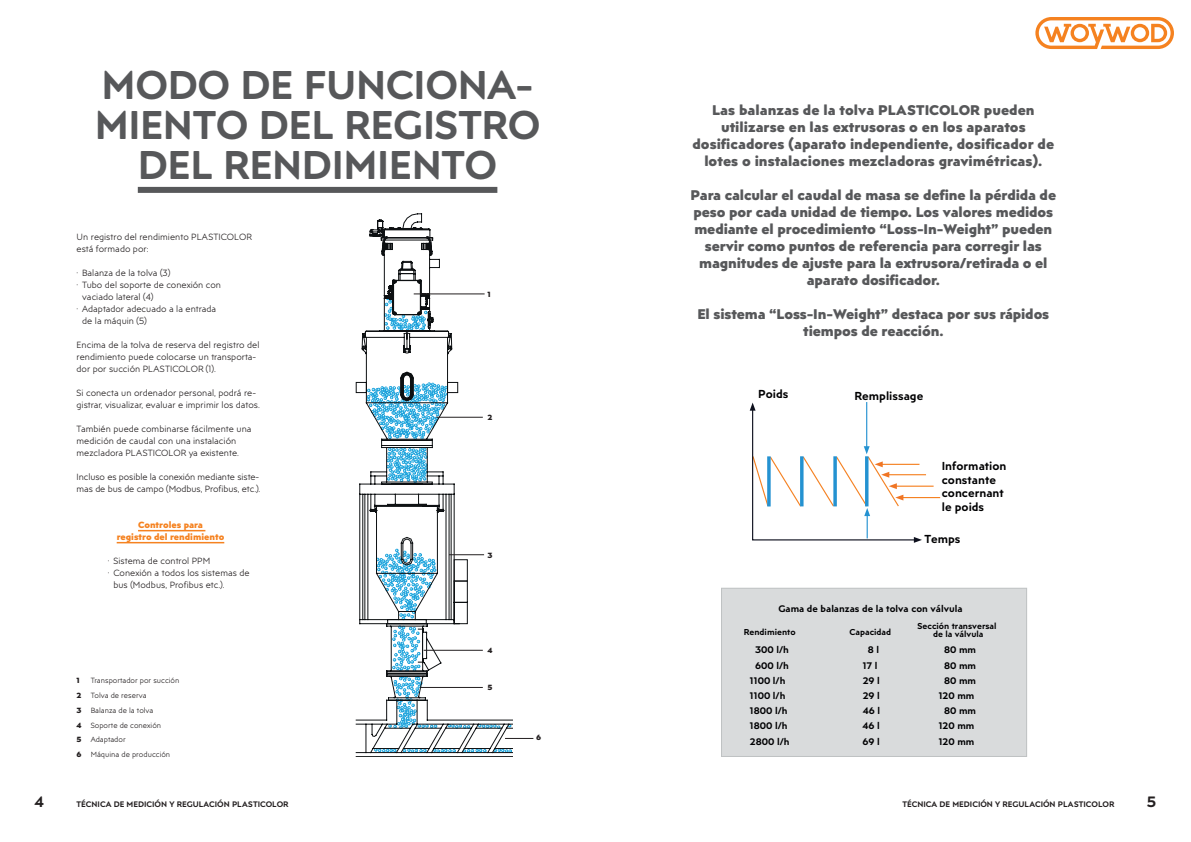
<style>
.page{position:relative;width:1191px;height:842px;background:#fff}
.page>*{position:absolute;margin:0;border:0;box-sizing:border-box;transform-origin:0 0}
.t1{font:600 40px/40px "Posterama Text";letter-spacing:-.01em;color:#57585a;text-align:center}
.t2{font:600 15px "Posterama Text";color:#231f20}
.t3{font:900 14px/17px "Posterama Text";letter-spacing:-.01em;color:#57585a;text-align:center}
.t4{font:600 11.6px/13.9px "Posterama Text";color:#000002}
.t5{font:600 9.5px "Posterama Text";color:#000002}
.t6{font:300 9px/12px "Posterama Text";color:#231f20}
.t7{font:900 9px/12px "Posterama Text";color:#f58220;text-align:center}
.t8{font:600 8.6px/8.6px "Posterama Text";color:#000002;text-align:center}
.t9{font:600 8px "Posterama Text";color:#231f20}
.t10{font:300 7.5px/14.7px "Posterama Text";color:#231f20}
.t11{font:900 7.5px "Posterama Text";color:#231f20}
.s1{font-weight:900}
</style>
<div class="page">
<svg style="left:1035px;top:17px;width:139px;height:32px"></svg>
<svg style="left:356px;top:381px;width:157px;height:376px"></svg>
<svg style="left:361px;top:213px;width:107px;height:407px"></svg>
<svg style="left:505px;top:738px;width:28px;height:1px"></svg>
<hr style="left:421px;top:687px;width:62px;height:1px;background:#231f20">
<hr style="left:423px;top:650px;width:60px;height:1px;background:#231f20">
<hr style="left:449px;top:554px;width:35px;height:1px;background:#231f20">
<hr style="left:436px;top:417px;width:47px;height:1px;background:#231f20">
<hr style="left:414px;top:293px;width:70px;height:1px;background:#231f20">
<div style="left:138px;top:187px;width:359px;height:6px;background:#57585a"></div>
<hr style="left:138px;top:530px;width:67px;height:1px;background:#f58220">
<hr style="left:117px;top:542px;width:107px;height:1px;background:#f58220">
<hr style="left:901px;top:497px;width:39px;height:1px;background:#f58223">
<hr style="left:895px;top:486px;width:38px;height:1px;background:#f58223">
<hr style="left:887px;top:474px;width:39px;height:1px;background:#f58223">
<hr style="left:866px;top:402px;width:1px;height:46px;background:#2492d1">
<svg style="left:749px;top:403px;width:173px;height:140px"></svg>
<hr style="left:767px;top:456px;width:3px;height:50px;background:#2492d1">
<div style="left:721px;top:588px;width:305px;height:168px;background:#d9dbdc"></div>
<div style="left:721px;top:588px;width:306px;height:169px;border:1px solid #bfc2c3"></div>
<h1 class="t1" style="left:95px;top:64px;width:447px">MODO DE FUNCIONA-<br>MIENTO DEL REGISTRO<br>DEL RENDIMIENTO</h1>
<p class="t6" style="left:77px;top:231px;width:177px">Un registro del rendimiento PLASTICOLOR está formado por:</p>
<p class="t6" style="left:77px;top:267px;width:95px">· Balanza de la tolva (3)</p>
<p class="t6" style="left:77px;top:279px;width:146px">· Tubo del soporte de conexión con</p>
<p class="t6" style="left:82px;top:291px;width:73px">vaciado lateral (4)</p>
<p class="t6" style="left:77px;top:303px;width:141px">· Adaptador adecuado a la entrada</p>
<p class="t6" style="left:82px;top:315px;width:66px">de la máquin (5)</p>
<p class="t6" style="left:77px;top:339px;width:184px">Encima de la tolva de reserva del registro del rendimiento puede colocarse un transporta&shy;dor por succión PLASTICOLOR (1).</p>
<p class="t6" style="left:77px;top:387px;width:185px">Si conecta un ordenador personal, podrá re&shy;gistrar, visualizar, evaluar e imprimir los datos.</p>
<p class="t6" style="left:77px;top:423px;width:176px">También puede combinarse fácilmente una medición de caudal con una instalación mezcladora PLASTICOLOR ya existente.</p>
<p class="t6" style="left:77px;top:471px;width:185px">Incluso es posible la conexión mediante siste&shy;mas de bus de campo (Modbus, Profibus, etc.).</p>
<p class="t7" style="left:117px;top:518px;width:109px">Controles para<br>registro del rendimiento</p>
<p class="t6" style="left:108px;top:555px;width:104px">· Sistema de control PPM</p>
<p class="t6" style="left:108px;top:567px;width:143px">· Conexión a todos los sistemas de</p>
<p class="t6" style="left:113px;top:579px;width:113px">bus (Modbus, Profibus etc.).</p>
<p class="t10" style="left:77px;top:673px;width:104px;text-indent:14px">Transportador por succión<br><span class="s1">2</span> Tolva de reserva<br><span class="s1">3</span> Balanza de la tolva<br><span class="s1">4</span> Soporte de conexión<br><span class="s1">5</span> Adaptador<br><span class="s1">6</span> Máquina de producción</p>
<p class="t11" style="left:77px;top:675px;width:5px">1</p>
<p class="t11" style="left:487px;top:289px;width:5px">1</p>
<p class="t11" style="left:487px;top:412px;width:7px">2</p>
<p class="t11" style="left:487px;top:550px;width:7px">3</p>
<p class="t11" style="left:487px;top:645px;width:7px">4</p>
<p class="t11" style="left:487px;top:682px;width:7px">5</p>
<p class="t11" style="left:536px;top:732px;width:7px">6</p>
<h3 class="t3" style="left:692px;top:101px;width:363px">Las balanzas de la tolva PLASTICOLOR pueden utilizarse en las extrusoras o en los aparatos dosificadores (aparato independiente, dosificador de lotes o instalaciones mezcladoras gravimétricas).</h3>
<p class="t3" style="left:690px;top:186px;width:367px">Para calcular el caudal de masa se define la pérdida de peso por cada unidad de tiempo. Los valores medidos mediante el procedimiento “Loss-In-Weight” pueden servir como puntos de referencia para corregir las magnitudes de ajuste para la extrusora/retirada o el aparato dosificador.</p>
<h3 class="t3" style="left:697px;top:305px;width:353px">El sistema “Loss-In-Weight” destaca por sus rápidos tiempos de reacción.</h3>
<p class="t4" style="left:758px;top:386px;width:32px">Poids</p>
<p class="t4" style="left:854px;top:388px;width:70px">Remplissage</p>
<p class="t4" style="left:941px;top:458px;width:66px">Information constante concernant le poids</p>
<p class="t4" style="left:924px;top:531px;width:38px">Temps</p>
<p class="t5" style="left:778px;top:603px;width:186px">Gama de balanzas de la tolva con válvula</p>
<p class="t8" style="left:744px;top:628px;width:53px">Rendimiento</p>
<p class="t8" style="left:849px;top:628px;width:43px">Capacidad</p>
<p class="t8" style="left:917px;top:621px;width:81px">Sección transversal de la válvula</p>
<p class="t5" style="left:755px;top:644px;width:35px">300 l/h</p>
<p class="t5" style="left:868px;top:644px;width:13px">8 l</p>
<p class="t5" style="left:944px;top:644px;width:34px">80 mm</p>
<p class="t5" style="left:755px;top:659px;width:35px">600 l/h</p>
<p class="t5" style="left:862px;top:659px;width:16px">17 l</p>
<p class="t5" style="left:944px;top:659px;width:34px">80 mm</p>
<p class="t5" style="left:750px;top:674px;width:37px">1100 l/h</p>
<p class="t5" style="left:862px;top:674px;width:19px">29 l</p>
<p class="t5" style="left:944px;top:674px;width:34px">80 mm</p>
<p class="t5" style="left:750px;top:689px;width:37px">1100 l/h</p>
<p class="t5" style="left:862px;top:689px;width:19px">29 l</p>
<p class="t5" style="left:938px;top:689px;width:37px">120 mm</p>
<p class="t5" style="left:750px;top:704px;width:39px">1800 l/h</p>
<p class="t5" style="left:862px;top:704px;width:19px">46 l</p>
<p class="t5" style="left:944px;top:704px;width:34px">80 mm</p>
<p class="t5" style="left:750px;top:720px;width:39px">1800 l/h</p>
<p class="t5" style="left:862px;top:720px;width:19px">46 l</p>
<p class="t5" style="left:938px;top:720px;width:37px">120 mm</p>
<p class="t5" style="left:750px;top:735px;width:41px">2800 l/h</p>
<p class="t5" style="left:862px;top:735px;width:19px">69 l</p>
<p class="t5" style="left:938px;top:735px;width:37px">120 mm</p>
<h2 class="t2" style="left:35px;top:792px;width:11px">4</h2>
<h2 class="t2" style="left:1146px;top:792px;width:11px">5</h2>
<p class="t9" style="left:77px;top:799px;width:213px">TÉCNICA DE MEDICIÓN Y REGULACIÓN PLASTICOLOR</p>
<p class="t9" style="left:902px;top:799px;width:213px">TÉCNICA DE MEDICIÓN Y REGULACIÓN PLASTICOLOR</p>
</div>
